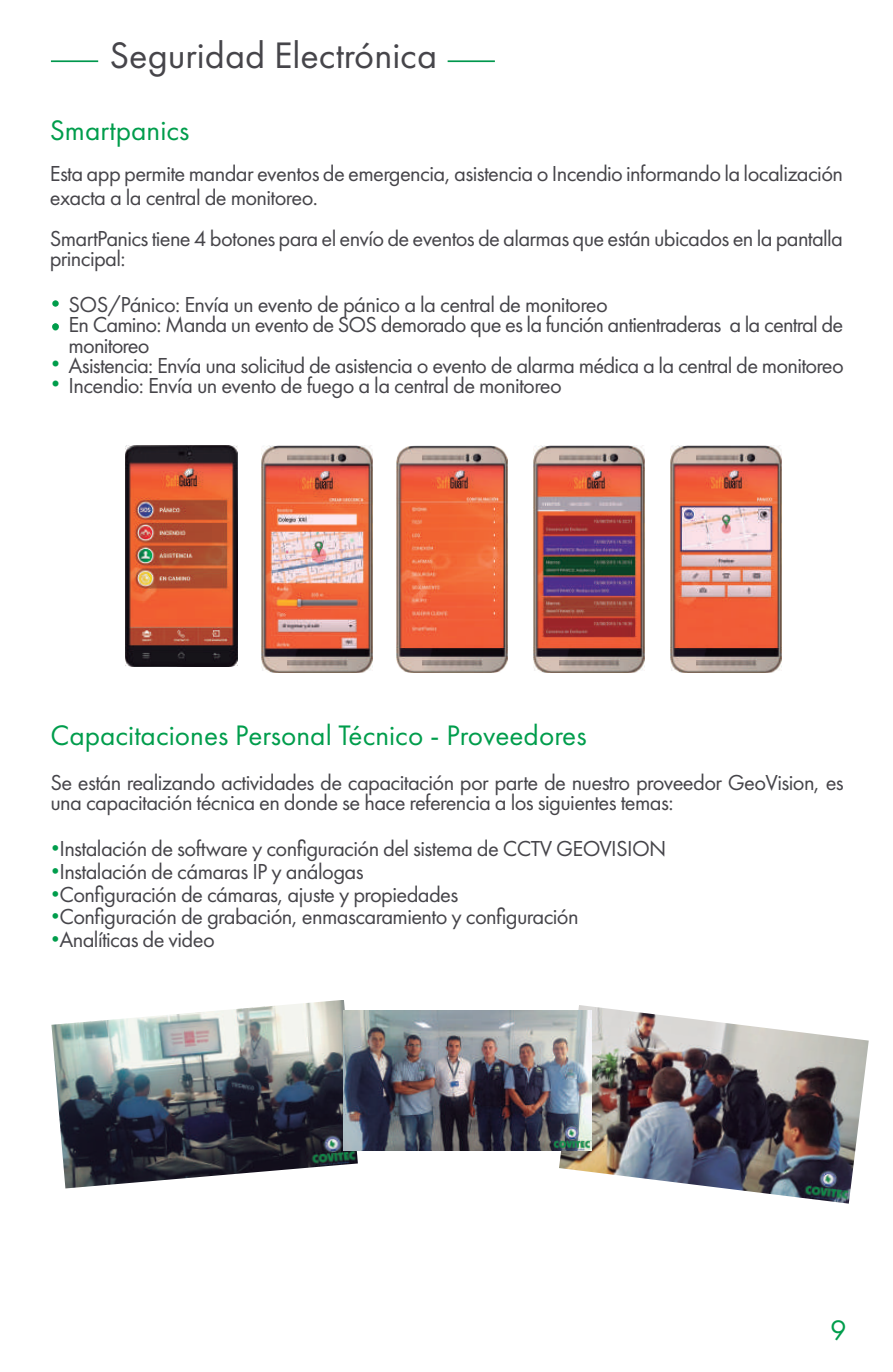
<style>
.page{position:relative;width:893px;height:1372px;background:#fff}
.page>*{position:absolute;margin:0;border:0;box-sizing:border-box;transform-origin:0 0}
.t1{font:38.25px "Futura PT";color:#46454a}
.t2{font:29.25px "Futura PT";color:#009d4c}
.t3{font:23.62px "Arial";color:#009d4b}
.t4{font:22.5px/20.2px "Futura PT";letter-spacing:-.03em;color:#46454a}
.s1{font-family:"Arial";font-size:23.62px;color:#009d4b}
.s2{font-family:"Arial";color:#009d4c}
</style>
<div class="page">
<img style="left:262px;top:445px;width:111px;height:227px">
<img style="left:397px;top:445px;width:111px;height:227px">
<img style="left:126px;top:445px;width:112px;height:221px">
<img style="left:533px;top:445px;width:111px;height:227px">
<img style="left:670px;top:445px;width:111px;height:227px">
<img style="left:559px;top:1005px;width:310px;height:198px">
<img style="left:51px;top:1000px;width:307px;height:188px">
<img style="left:343px;top:1010px;width:248px;height:140px">
<hr style="left:51px;top:60px;width:47px;height:2px;background:#00974d">
<hr style="left:448px;top:60px;width:47px;height:2px;background:#00974d">
<h1 class="t1" style="left:109px;top:33px;width:329px">Seguridad Electrónica</h1>
<h2 class="t2" style="left:50px;top:113px;width:141px">Smartpanics</h2>
<p class="t4" style="left:50px;top:160px;width:795px;line-height:24.8px">Esta app permite mandar eventos de emergencia, asistencia o Incendio informando la localización exacta a la central de monitoreo.</p>
<p class="t4" style="left:50px;top:228px;width:795px">SmartPanics tiene 4 botones para el envío de eventos de alarmas que están ubicados en la pantalla principal:</p>
<p class="t4" style="left:52px;top:294px;width:558px"><span class="s1">•</span> SOS/Pánico: Envía un evento de pánico a la central de monitoreo</p>
<p class="t3" style="left:52px;top:310px;width:10px">•</p>
<p class="t4" style="left:52px;top:355px;width:794px"><span class="s1">•</span> Asistencia: Envía una solicitud de asistencia o evento de alarma médica a la central de monitoreo</p>
<p class="t4" style="left:52px;top:375px;width:512px"><span class="s1">•</span> Incendio: Envía un evento de fuego a la central de monitoreo</p>
<p class="t4" style="left:69px;top:315px;width:776px">En Camino: Manda un evento de SOS demorado que es la función antientraderas a la central de monitoreo</p>
<h2 class="t2" style="left:50px;top:718px;width:538px">Capacitaciones Personal Técnico - Proveedores</h2>
<p class="t4" style="left:50px;top:772px;width:795px">Se están realizando actividades de capacitación por parte de nuestro proveedor GeoVision, es una capacitación técnica en donde se hace referencia a los siguientes temas:</p>
<p class="t4" style="left:51px;top:838px;width:617px"><span class="s2">•</span>Instalación de software y configuración del sistema de CCTV GEOVISION</p>
<p class="t4" style="left:51px;top:861px;width:314px"><span class="s2">•</span>Instalación de cámaras IP y análogas</p>
<p class="t4" style="left:51px;top:883px;width:408px"><span class="s2">•</span>Configuración de cámaras, ajuste y propiedades</p>
<p class="t4" style="left:51px;top:906px;width:529px"><span class="s2">•</span>Configuración de grabación, enmascaramiento y configuración</p>
<p class="t4" style="left:51px;top:928px;width:165px"><span class="s2">•</span>Analíticas de video</p>
<h2 class="t2" style="left:830px;top:1312px;width:18px">9</h2>
</div>
